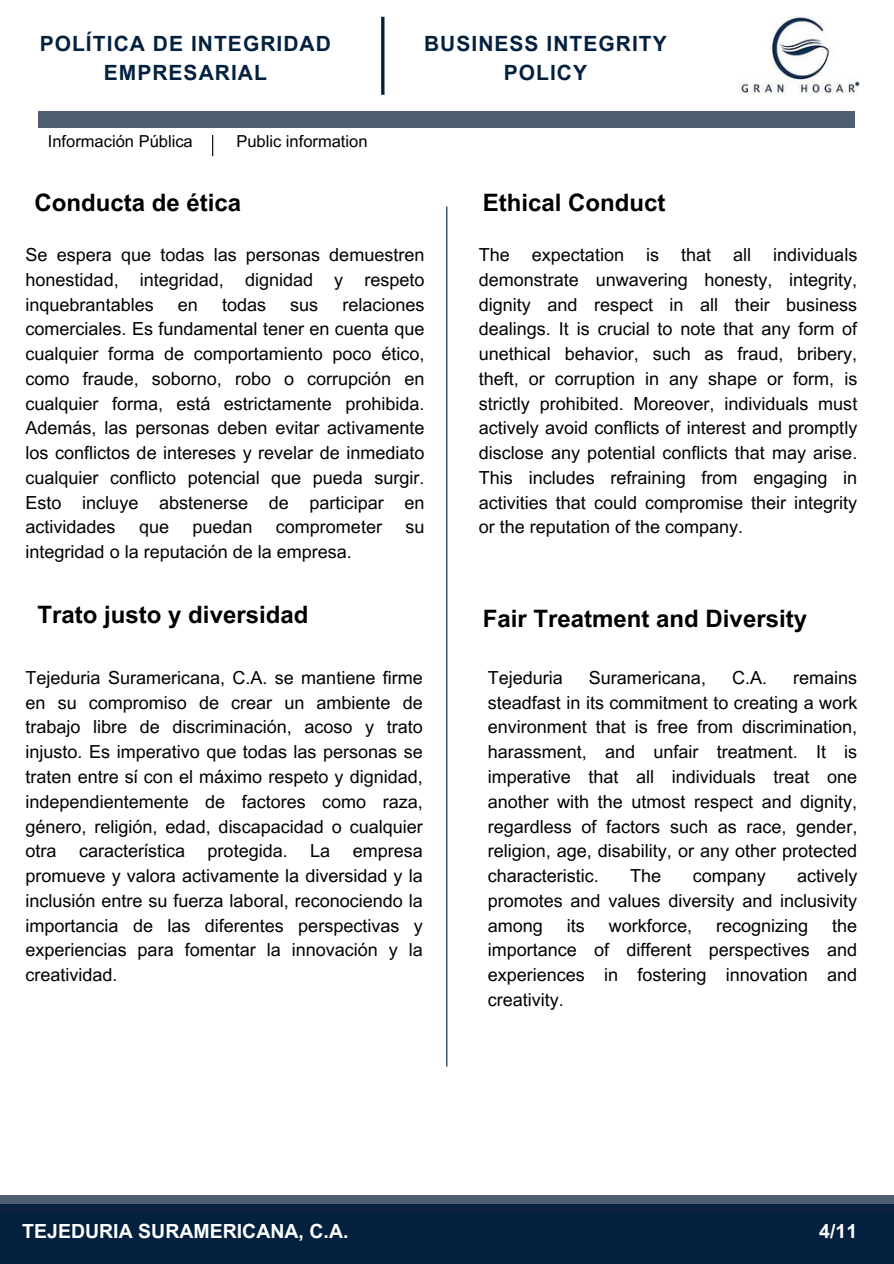
<style>
.page{position:relative;width:894px;height:1264px;background:#fff}
.page>*{position:absolute;margin:0;border:0;box-sizing:border-box;transform-origin:0 0}
.t1{font:700 24px "Arial MT Pro";color:#000}
.t2{font:700 21px/29.2px "Arial MT Pro";letter-spacing:.05em;color:#03213f;text-align:center}
.t3{font:700 19.5px "Arial MT Pro";color:#fff}
.t4{font:18px/24.8px "Arial MT Pro";color:#000;text-align:justify}
.t5{font:16.5px "Arial MT Pro";color:#000}
</style>
<div class="page">
<div style="left:0;top:1203px;width:893px;height:60px;background:#03213f"></div>
<div style="left:0;top:1195px;width:893px;height:9px;background:#4f5d72"></div>
<div style="left:39px;top:111px;width:815px;height:17px;background:#4f5d72"></div>
<img style="left:741px;top:17px;width:119px;height:77px">
<svg style="left:212px;top:135px;width:1px;height:21px"></svg>
<hr style="left:381px;top:17px;width:3px;height:78px;background:#03213f">
<hr style="left:446px;top:206px;width:1px;height:860px;background:#03213f">
<p class="t2" style="left:40px;top:32px;width:292px">POLÍTICA DE INTEGRIDAD<br>EMPRESARIAL</p>
<p class="t2" style="left:424px;top:32px;width:244px">BUSINESS INTEGRITY<br>POLICY</p>
<p class="t5" style="left:48px;top:135px;width:146px">Información Pública</p>
<h1 class="t5" style="left:236px;top:135px;width:133px">Public information</h1>
<h1 class="t1" style="left:34px;top:194px;width:208px">Conducta de ética</h1>
<p class="t4" style="left:26px;top:244px;width:400px">Se espera que todas las personas demuestren honestidad, integridad, dignidad y respeto inquebrantables</p>
<p class="t4" style="left:26px;top:294px;width:400px;text-indent:317px">relaciones comerciales. Es fundamental tener en cuenta que cualquier forma de comportamiento poco ético, como fraude, soborno, robo o corrupción en cualquier forma, está estrictamente prohibida.<br>Además, las personas deben evitar activamente los conflictos de intereses y revelar de inmediato cualquier conflicto potencial que pueda surgir.<br>Esto incluye abstenerse de participar en actividades</p>
<p class="t4" style="left:178px;top:294px;width:22px">en</p>
<p class="t4" style="left:222px;top:294px;width:46px">todas</p>
<p class="t4" style="left:290px;top:294px;width:30px">sus</p>
<p class="t4" style="left:139px;top:517px;width:32px">que</p>
<p class="t4" style="left:192px;top:517px;width:62px">puedan</p>
<p class="t4" style="left:276px;top:517px;width:108px">comprometer</p>
<p class="t4" style="left:405px;top:517px;width:21px">su</p>
<p class="t4" style="left:26px;top:541px;width:328px">integridad o la reputación de la empresa.</p>
<h1 class="t1" style="left:38px;top:605px;width:272px">Trato justo y diversidad</h1>
<p class="t4" style="left:26px;top:667px;width:398px">Tejeduria Suramericana, C.A. se mantiene firme en su compromiso de crear un ambiente de trabajo libre de discriminación, acoso y trato injusto. Es imperativo que todas las personas se traten entre sí con el máximo respeto y dignidad, independientemente de factores como raza, género, religión, edad, discapacidad o cualquier otra característica protegida. La empresa promueve y valora activamente la diversidad y la inclusión entre su fuerza laboral, reconociendo la importancia de las diferentes perspectivas y experiencias para fomentar la innovación y la creatividad.</p>
<h1 class="t1" style="left:482px;top:194px;width:184px">Ethical Conduct</h1>
<p class="t4" style="left:478px;top:244px;width:380px">The expectation is that all individuals demonstrate unwavering honesty, integrity, dignity and respect in all their business dealings. It is crucial to note that any form of unethical behavior, such as fraud, bribery, theft, or corruption in any shape or form, is strictly prohibited. Moreover, individuals must actively avoid conflicts of interest and promptly disclose any potential conflicts that may arise.<br>This includes refraining from engaging in activities that could compromise their integrity or the reputation of the company.</p>
<h2 class="t1" style="left:482px;top:609px;width:326px">Fair Treatment and Diversity</h2>
<h3 class="t4" style="left:487px;top:667px;width:77px">Tejeduria</h3>
<h3 class="t4" style="left:588px;top:667px;width:119px">Suramericana,</h3>
<h3 class="t4" style="left:732px;top:667px;width:37px">C.A.</h3>
<h3 class="t4" style="left:487px;top:667px;width:371px;text-indent:305px">remains steadfast in its commitment to creating a work environment that is free from discrimination, harassment, and unfair treatment. It is imperative that all individuals treat one another with the utmost respect and dignity, regardless of factors such as race, gender, religion, age, disability, or any other protected characteristic.</h3>
<h3 class="t4" style="left:487px;top:865px;width:371px;text-indent:309px">actively promotes and values diversity and inclusivity among</h3>
<h3 class="t4" style="left:630px;top:865px;width:33px">The</h3>
<h3 class="t4" style="left:692px;top:865px;width:75px">company</h3>
<h3 class="t4" style="left:566px;top:915px;width:19px">its</h3>
<h3 class="t4" style="left:608px;top:915px;width:85px">workforce,</h3>
<h3 class="t4" style="left:716px;top:915px;width:94px">recognizing</h3>
<h3 class="t4" style="left:487px;top:915px;width:371px;text-indent:344px">the importance of different perspectives and experiences in fostering innovation and creativity.</h3>
<h2 class="t3" style="left:22px;top:1223px;width:327px">TEJEDURIA SURAMERICANA, C.A.</h2>
<p class="t3" style="left:819px;top:1223px;width:39px">4/11</p>
</div>
